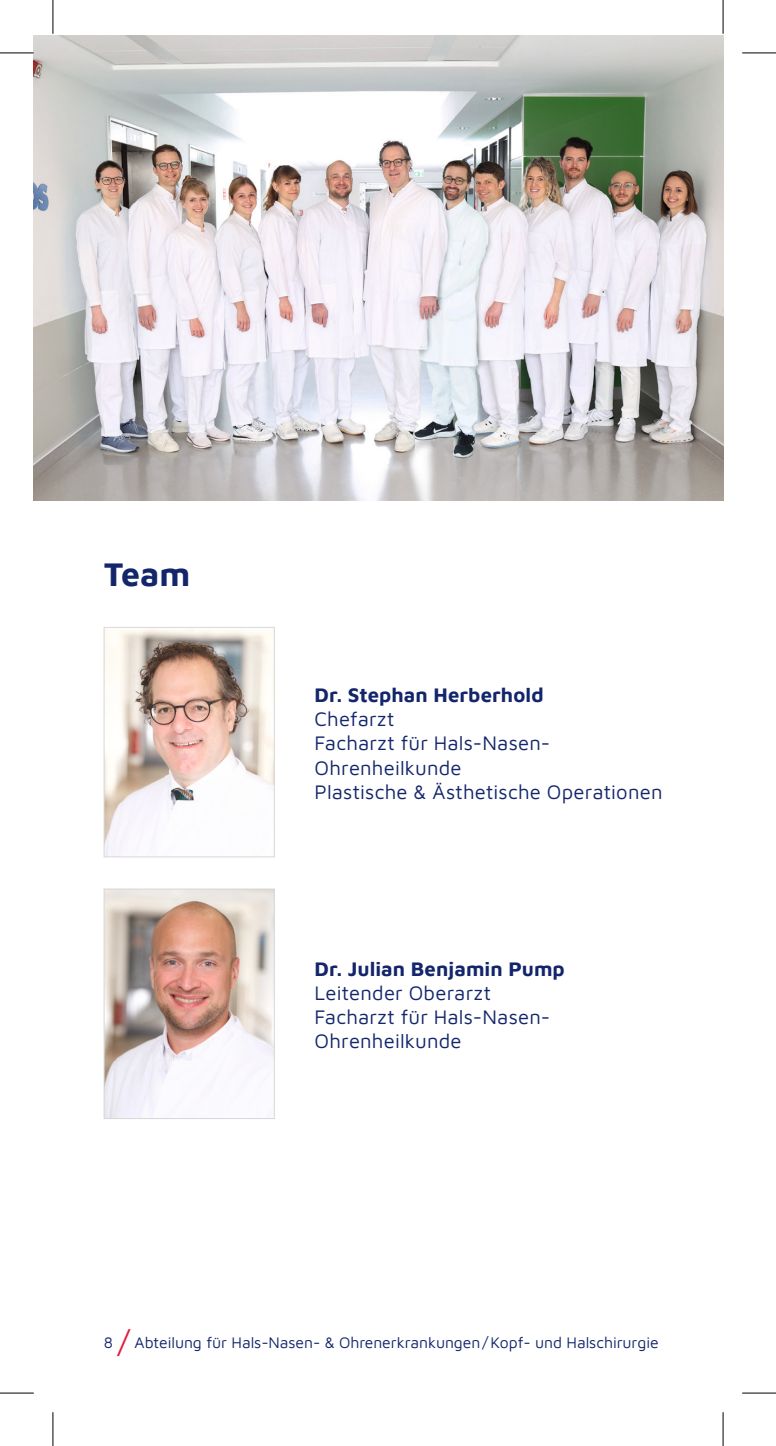
<style>
.page{position:relative;width:776px;height:1446px;background:#fff}
.page>*{position:absolute;margin:0;border:0;box-sizing:border-box;transform-origin:0 0}
.t1{font:700 33.75px "Maven Pro";color:#14266b}
.t2{font:20.25px/24.3px "Maven Pro";letter-spacing:.01em;color:#14266b}
.t3{font:700 20.25px "Maven Pro";letter-spacing:.005em;color:#14266b}
.t4{font:15.75px "Maven Pro";letter-spacing:-.005em;color:#14266b}
.s1{font-size:31.5px;color:#e21a3b}
</style>
<div class="page">
<img style="left:34px;top:36px;width:689px;height:465px">
<img style="left:106px;top:629px;width:166px;height:226px">
<div style="left:104px;top:627px;width:170px;height:230px;border:1px solid #d7d8d8"></div>
<img style="left:106px;top:890px;width:166px;height:226px">
<div style="left:104px;top:888px;width:170px;height:230px;border:1px solid #d7d8d8"></div>
<hr style="left:0;top:53px;width:34px;height:1px;background:#000">
<hr style="left:742px;top:53px;width:33px;height:1px;background:#000">
<hr style="left:0;top:1392px;width:34px;height:1px;background:#000">
<hr style="left:742px;top:1392px;width:33px;height:1px;background:#000">
<hr style="left:53px;top:0;width:1px;height:34px;background:#000">
<hr style="left:53px;top:1411px;width:1px;height:34px;background:#000">
<hr style="left:722px;top:0;width:1px;height:34px;background:#000">
<hr style="left:722px;top:1411px;width:1px;height:34px;background:#000">
<h1 class="t1" style="left:104px;top:551px;width:88px">Team</h1>
<p class="t3" style="left:314px;top:680px;width:231px">Dr. Stephan Herberhold</p>
<p class="t2" style="left:314px;top:705px;width:349px">Chefarzt<br>Facharzt für Hals-Nasen-<br>Ohrenheilkunde<br>Plastische &amp; Ästhetische Operationen</p>
<p class="t3" style="left:314px;top:954px;width:252px">Dr. Julian Benjamin Pump</p>
<p class="t2" style="left:314px;top:979px;width:237px">Leitender Oberarzt<br>Facharzt für Hals-Nasen-<br>Ohrenheilkunde</p>
<p class="t4" style="left:104px;top:1331px;width:556px">8 <span class="s1">/</span> Abteilung für Hals-Nasen- &amp; Ohrenerkrankungen/Kopf- und Halschirurgie</p>
</div>
